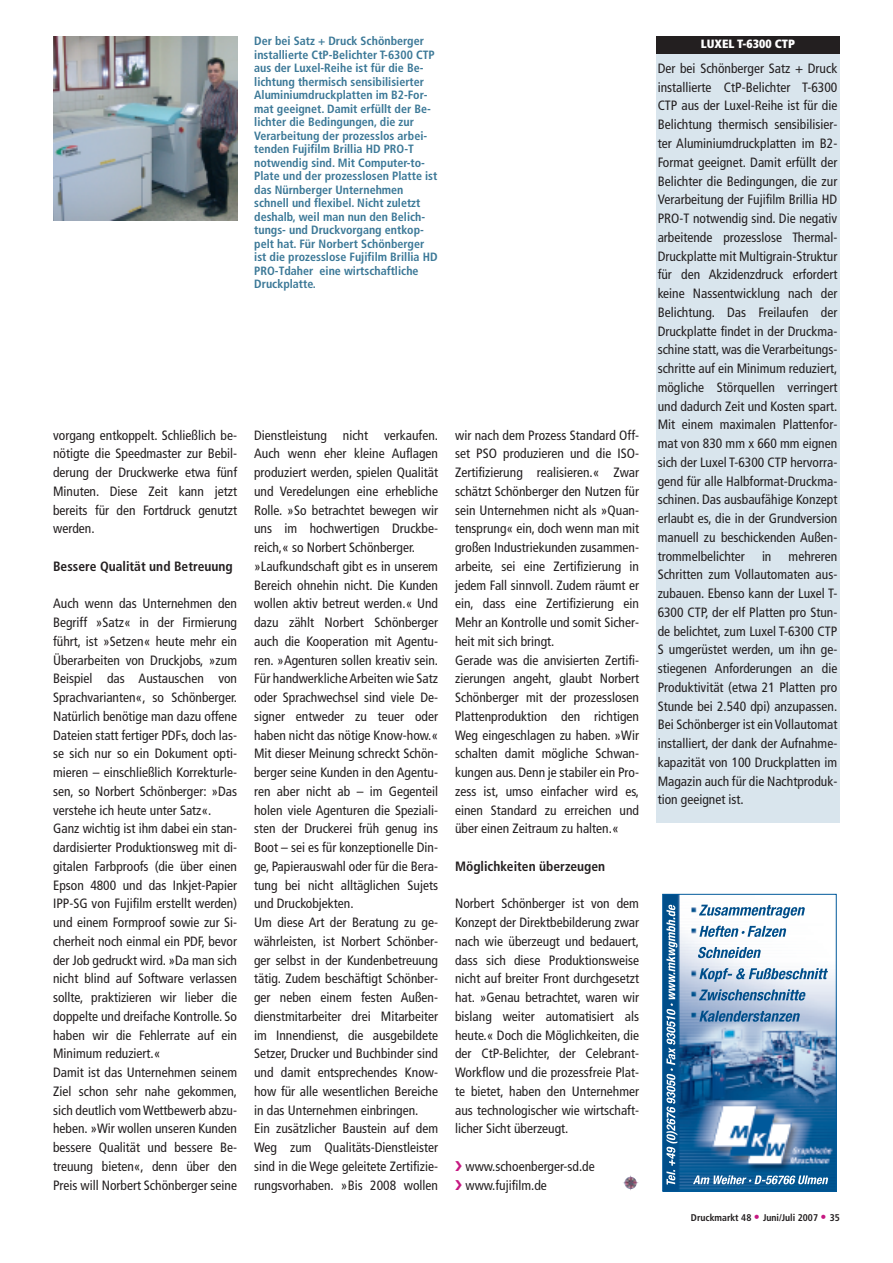
<style>
.page{position:relative;width:893px;height:1263px;background:#fff}
.page>*{position:absolute;margin:0;border:0;box-sizing:border-box;transform-origin:0 0}
.t1{font:condensed 13.5px/18.8px "Frutiger";color:#231f20;text-align:justify}
.t2{font:700 condensed 13.5px "Frutiger";color:#231f20}
.t3{font:700 condensed 12px/13.5px "Frutiger";color:#3b7897}
.t4{font:900 condensed 12px "Frutiger";color:#fff}
.t5{font:700 condensed 9.75px "Frutiger";color:#231f20}
.s1{font-size:12px;color:#c61881}
</style>
<div class="page">
<div style="left:656px;top:36px;width:183px;height:787px;background:#d9e5ed"></div>
<div style="left:656px;top:36px;width:184px;height:17px;background:#231f20"></div>
<svg style="left:623px;top:1175px;width:13px;height:16px"></svg>
<svg style="left:631px;top:1177px;width:8px;height:9px"></svg>
<img style="left:53px;top:36px;width:184px;height:184px">
<img style="left:664px;top:896px;width:171px;height:293px">
<img style="left:693px;top:1175px;width:111px;height:9px">
<img style="left:699px;top:905px;width:91px;height:13px">
<img style="left:699px;top:926px;width:87px;height:11px">
<img style="left:698px;top:947px;width:63px;height:11px">
<img style="left:699px;top:968px;width:108px;height:14px">
<img style="left:699px;top:989px;width:107px;height:11px">
<img style="left:699px;top:1011px;width:101px;height:11px">
<img style="left:666px;top:1085px;width:11px;height:99px">
<img style="left:666px;top:904px;width:11px;height:95px">
<div style="left:662px;top:894px;width:175px;height:297px;border:1px solid #00599b"></div>
<p class="t1" style="left:53px;top:427px;width:186px">vorgang entkoppelt. Schließlich be&shy;nötigte die Speedmaster zur Bebil&shy;derung der Druckwerke etwa fünf Minuten. Diese Zeit kann jetzt bereits für den Fortdruck genutzt werden.</p>
<p class="t2" style="left:53px;top:561px;width:181px">Bessere Qualität und Betreuung</p>
<p class="t1" style="left:53px;top:595px;width:186px;text-align:left">Auch wenn das Unternehmen den Begriff »Satz« in der Firmierung führt, ist »Setzen« heute mehr ein Überarbeiten von Druckjobs, »zum Beispiel das Austauschen von Sprachvarianten«, so Schönberger.<br>Natürlich benötige man dazu offene Dateien statt fertiger PDFs, doch las&shy;se sich nur so ein Dokument opti&shy;mieren – einschließlich Korrekturle&shy;sen, so Norbert Schönberger: »Das verstehe ich heute unter Satz«.<br>Ganz wichtig ist ihm dabei ein stan&shy;dardisierter Produktionsweg mit di&shy;gitalen Farbproofs (die über einen Epson 4800 und das Inkjet-Papier IPP-SG von Fujifilm erstellt werden) und einem Formproof sowie zur Si&shy;cherheit noch einmal ein PDF, bevor der Job gedruckt wird. »Da man sich nicht blind auf Software verlassen sollte, praktizieren wir lieber die doppelte und dreifache Kontrolle. So haben wir die Fehlerrate auf ein Minimum reduziert.«<br>Damit ist das Unternehmen seinem Ziel schon sehr nahe gekommen, sich deutlich vom Wettbewerb abzu&shy;heben. »Wir wollen unseren Kunden bessere Qualität und bessere Be&shy;treuung bieten«, denn über den Preis will Norbert Schönberger seine</p>
<p class="t3" style="left:254px;top:35px;width:171px">Der bei Satz + Druck Schönberger</p>
<p class="t4" style="left:701px;top:39px;width:96px">LUXEL T-6300 CTP</p>
<p class="t3" style="left:254px;top:49px;width:185px">installierte CtP-Belichter T-6300 CTP aus der Luxel-Reihe ist für die Be&shy;lichtung thermisch sensibilisierter Aluminiumdruckplatten im B2-For&shy;mat geeignet. Damit erfüllt der Be&shy;lichter die Bedingungen, die zur Verarbeitung der prozesslos arbei&shy;tenden Fujifilm Brillia HD PRO-T notwendig sind. Mit Computer-to-Plate und der prozesslosen Platte ist das Nürnberger Unternehmen schnell und flexibel. Nicht zuletzt deshalb, weil man nun den Belich&shy;tungs- und Druckvorgang entkop&shy;pelt hat. Für Norbert Schönberger ist die prozesslose Fujifilm Brillia HD PRO-Tdaher eine wirtschaftliche Druckplatte.</p>
<p class="t1" style="left:658px;top:60px;width:181px">Der bei Schönberger Satz + Druck installierte CtP-Belichter T-6300<br>CTP aus der Luxel-Reihe ist für die Belichtung thermisch sensibilisier&shy;ter Aluminiumdruckplatten im B2- Format geeignet. Damit erfüllt der Belichter die Bedingungen, die zur Verarbeitung der Fujifilm Brillia HD PRO-T notwendig sind. Die negativ arbeitende prozesslose Thermal-Druckplatte mit Multigrain-Struktur für den Akzidenzdruck erfordert keine Nassentwicklung nach der Belichtung. Das Freilaufen der Druckplatte findet in der Druckma&shy;schine statt, was die Verarbeitungs&shy;schritte auf ein Minimum reduziert, mögliche Störquellen verringert und dadurch Zeit und Kosten spart.<br>Mit einem maximalen Plattenfor&shy;mat von 830 mm x 660 mm eignen sich der Luxel T-6300 CTP hervorra&shy;gend für alle Halbformat-Druckma&shy;schinen. Das ausbaufähige Konzept erlaubt es, die in der Grundversion manuell zu beschickenden Außen&shy;trommelbelichter</p>
<p class="t1" style="left:254px;top:427px;width:186px;text-align:left">Dienstleistung nicht verkaufen.<br>Auch wenn eher kleine Auflagen produziert werden, spielen Qualität und Veredelungen eine erhebliche Rolle. »So betrachtet bewegen wir uns im hochwertigen Druckbe&shy;reich,« so Norbert Schönberger. »Laufkundschaft gibt es in unserem Bereich ohnehin nicht. Die Kunden wollen aktiv betreut werden.« Und dazu zählt Norbert Schönberger auch die Kooperation mit Agentu&shy;ren. »Agenturen sollen kreativ sein.<br>Für handwerkliche Arbeiten wie Satz oder Sprachwechsel sind viele De&shy;signer entweder zu teuer oder haben nicht das nötige Know-how.« Mit dieser Meinung schreckt Schön&shy;berger seine Kunden in den Agentu&shy;ren aber nicht ab – im Gegenteil holen viele Agenturen die Speziali&shy;sten der Druckerei früh genug ins Boot – sei es für konzeptionelle Din&shy;ge, Papierauswahl oder für die Bera&shy;tung bei nicht alltäglichen Sujets und Druckobjekten.<br>Um diese Art der Beratung zu ge&shy;währleisten, ist Norbert Schönber&shy;ger selbst in der Kundenbetreuung tätig. Zudem beschäftigt Schönber&shy;ger neben einem festen Außen&shy;dienstmitarbeiter drei Mitarbeiter im Innendienst, die ausgebildete Setzer, Drucker und Buchbinder sind und damit entsprechendes Know&shy;how für alle wesentlichen Bereiche in das Unternehmen einbringen.<br>Ein zusätzlicher Baustein auf dem Weg zum Qualitäts-Dienstleister sind in die Wege geleitete Zertifizie&shy;rungsvorhaben. »Bis 2008 wollen</p>
<p class="t1" style="left:455px;top:427px;width:186px;text-align:left">wir nach dem Prozess Standard Off&shy;set PSO produzieren und die ISO-Zertifizierung realisieren.« Zwar schätzt Schönberger den Nutzen für sein Unternehmen nicht als »Quan&shy;tensprung« ein, doch wenn man mit großen Industriekunden zusammen&shy;arbeite, sei eine Zertifizierung in jedem Fall sinnvoll. Zudem räumt er ein, dass eine Zertifizierung ein Mehr an Kontrolle und somit Sicher&shy;heit mit sich bringt.<br>Gerade was die anvisierten Zertifi&shy;zierungen angeht, glaubt Norbert Schönberger mit der prozesslosen Plattenproduktion den richtigen Weg eingeschlagen zu haben. »Wir schalten damit mögliche Schwan&shy;kungen aus. Denn je stabiler ein Pro&shy;zess ist, umso einfacher wird es, einen Standard zu erreichen und über einen Zeitraum zu halten.«</p>
<p class="t1" style="left:658px;top:547px;width:181px;text-indent:131px">mehreren Schritten zum Vollautomaten aus&shy;zubauen. Ebenso kann der Luxel T-6300 CTP, der elf Platten pro Stun&shy;de belichtet, zum Luxel T-6300 CTP S umgerüstet werden, um ihn ge&shy;stiegenen Anforderungen an die Produktivität (etwa 21 Platten pro Stunde bei 2.540 dpi) anzupassen.<br>Bei Schönberger ist ein Vollautomat installiert, der dank der Aufnahme&shy;kapazität von 100 Druckplatten im Magazin auch für die Nachtproduk&shy;tion geeignet ist.</p>
<p class="t1" style="left:762px;top:547px;width:11px">in</p>
<p class="t2" style="left:455px;top:861px;width:152px">Möglichkeiten überzeugen</p>
<p class="t1" style="left:455px;top:895px;width:185px">Norbert Schönberger ist von dem Konzept der Direktbebilderung zwar nach wie überzeugt und bedauert, dass sich diese Produktionsweise nicht auf breiter Front durchgesetzt hat. »Genau betrachtet, waren wir bislang weiter automatisiert als heute.« Doch die Möglichkeiten, die der CtP-Belichter, der Celebrant-Workflow und die prozessfreie Plat&shy;te bietet, haben den Unternehmer aus technologischer wie wirtschaft&shy;licher Sicht überzeugt.</p>
<p class="t1" style="left:465px;top:1158px;width:131px">www.schoenberger-sd.de www.fujifilm.de</p>
<p class="t5" style="left:691px;top:1213px;width:150px">Druckmarkt 48 <span class="s1">•</span> Juni/Juli 2007 <span class="s1">•</span> 35</p>
</div>
